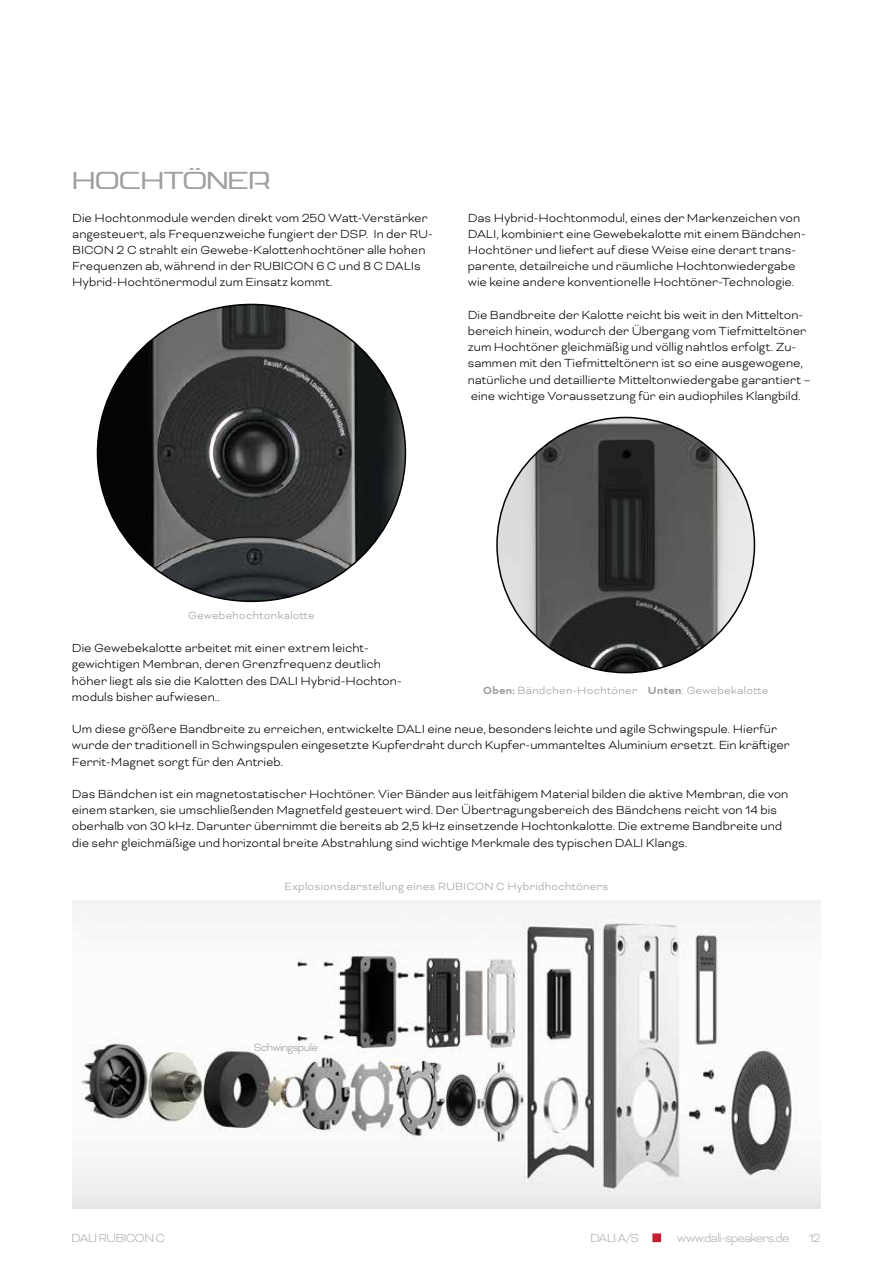
<style>
.page{position:relative;width:893px;height:1263px;background:#fff}
.page>*{position:absolute;margin:0;border:0;box-sizing:border-box;transform-origin:0 0}
.t1{font:300 30px "Dali Font 2";letter-spacing:-.025em;color:#a09e9e}
.t2{font:300 13.5px/16.2px "Bicyclette";color:#000}
.t3{font:300 13.5px "Bicyclette";letter-spacing:-.06em;color:#b2b1b1}
.t4{font:300 12px "Bicyclette";letter-spacing:.025em;color:#a09e9e}
.t5{font:300 12px "Bicyclette";letter-spacing:-.05em;color:#a09e9e}
.s1{font-weight:700}
</style>
<div class="page">
<div style="left:652px;top:1233px;width:9px;height:9px;background:#c41e33;border:2px solid #c41e33"></div>
<img style="left:497px;top:417px;width:257px;height:256px">
<img style="left:97px;top:304px;width:308px;height:297px">
<img style="left:72px;top:900px;width:748px;height:309px">
<h1 class="t1" style="left:72px;top:166px;width:200px">HOCHTÖNER</h1>
<p class="t2" style="left:72px;top:209px;width:362px">Die Hochtonmodule werden direkt vom 250 Watt-Verstärker angesteuert, als Frequenzweiche fungiert der DSP. In der RU-BICON 2 C strahlt ein Gewebe-Kalottenhochtöner alle hohen Frequenzen ab, während in der RUBICON 6 C und 8 C DALIs Hybrid-Hochtönermodul zum Einsatz kommt.</p>
<p class="t2" style="left:468px;top:209px;width:339px">Das Hybrid-Hochtonmodul, eines der Markenzeichen von DALI, kombiniert eine Gewebekalotte mit einem Bändchen-Hochtöner und liefert auf diese Weise eine derart trans&shy;parente, detailreiche und räumliche Hochtonwiedergabe wie keine andere konventionelle Hochtöner-Technologie.</p>
<p class="t2" style="left:468px;top:307px;width:344px">Die Bandbreite der Kalotte reicht bis weit in den Mittelton&shy;bereich hinein, wodurch der Übergang vom Tiefmitteltöner zum Hochtöner gleichmäßig und völlig nahtlos erfolgt. Zu&shy;sammen mit den Tiefmitteltönern ist so eine ausgewogene, natürliche und detaillierte Mitteltonwiedergabe garantiert – eine wichtige Voraussetzung für ein audiophiles Klangbild.</p>
<p class="t4" style="left:188px;top:608px;width:128px">Gewebehochtonkalotte</p>
<p class="t2" style="left:72px;top:640px;width:331px">Die Gewebekalotte arbeitet mit einer extrem leicht&shy;gewichtigen Membran, deren Grenzfrequenz deutlich höher liegt als sie die Kalotten des DALI Hybrid-Hochton&shy;moduls bisher aufwiesen..</p>
<p class="t2" style="left:72px;top:721px;width:719px">Um diese größere Bandbreite zu erreichen, entwickelte DALI eine neue, besonders leichte und agile Schwingspule. Hierfür wurde der traditionell in Schwingspulen eingesetzte Kupferdraht durch Kupfer-ummanteltes Aluminium ersetzt. Ein kräftiger<br>Ferrit-Magnet sorgt für den Antrieb.</p>
<p class="t2" style="left:72px;top:786px;width:718px">Das Bändchen ist ein magnetostatischer Hochtöner. Vier Bänder aus leitfähigem Material bilden die aktive Membran, die von einem starken, sie umschließenden Magnetfeld gesteuert wird. Der Übertragungsbereich des Bändchens reicht von 14 bis oberhalb von 30 kHz. Darunter übernimmt die bereits ab 2,5 kHz einsetzende Hochtonkalotte. Die extreme Bandbreite und die sehr gleichmäßige und horizontal breite Abstrahlung sind wichtige Merkmale des typischen DALI Klangs.</p>
<p class="t4" style="left:285px;top:879px;width:325px">Explosionsdarstellung eines RUBICON C Hybridhochtöners</p>
<p class="t4" style="left:483px;top:684px;width:287px"><span class="s1">Oben:</span> Bändchen-Hochtöner <span class="s1">Unten</span>: Gewebekalotte</p>
<p class="t5" style="left:254px;top:1040px;width:66px">Schwingspule</p>
<p class="t3" style="left:71px;top:1230px;width:95px">DALI RUBICON C</p>
<p class="t3" style="left:590px;top:1230px;width:50px">DALI A/S</p>
<p class="t3" style="left:677px;top:1230px;width:114px">www.dali-speakers.de</p>
<p class="t3" style="left:809px;top:1230px;width:14px">12</p>
</div>
